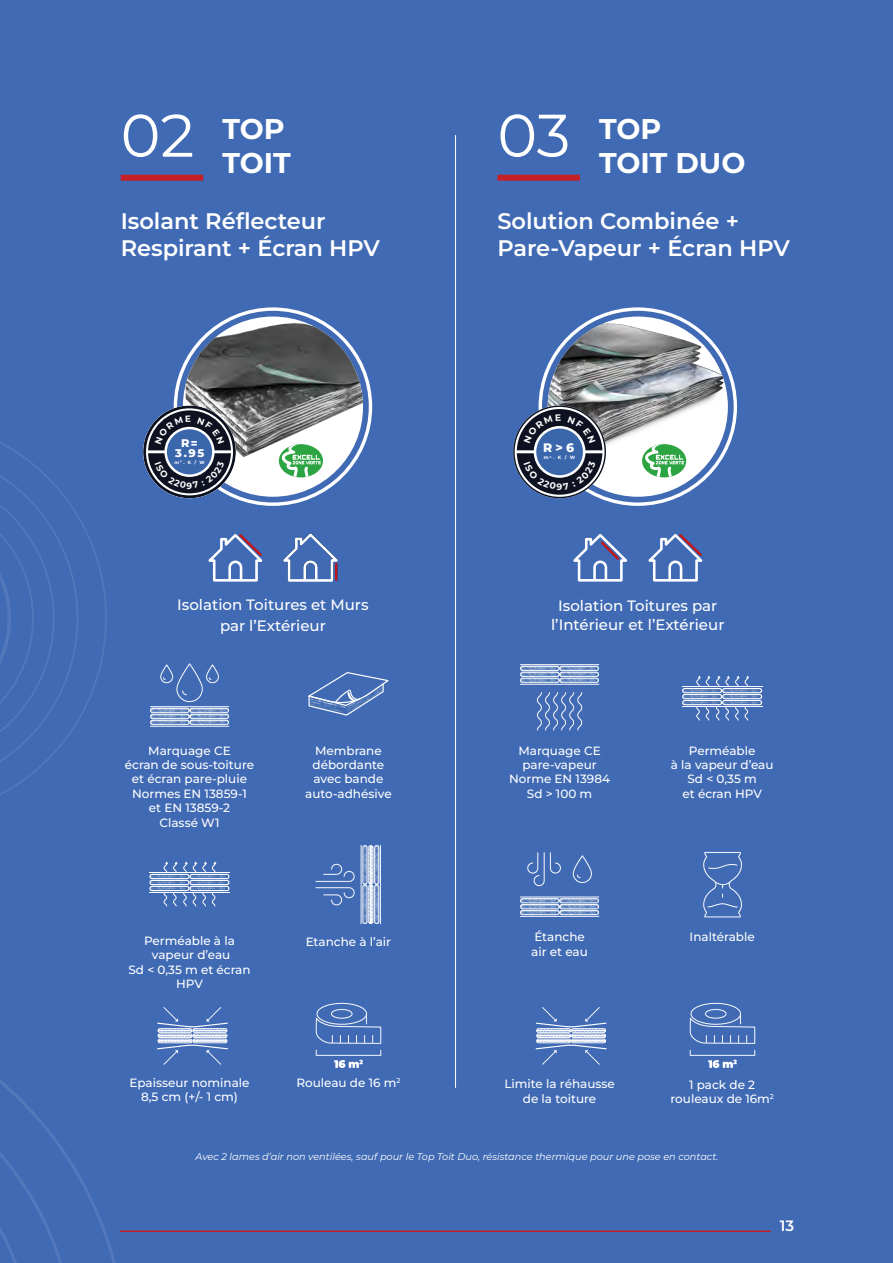
<style>
.page{position:relative;width:893px;height:1263px;background:#406ab4}
.page>*{position:absolute;margin:0;border:0;box-sizing:border-box;transform-origin:0 0}
.t1{font:700 28.5px/34.2px "Montserrat";color:#fff}
.t2{font:600 22.5px/27px "Montserrat";color:#fff}
.t3{font:500 15px/19.5px "Montserrat";color:#fff;text-align:center}
.t4{font:600 15px "Montserrat";color:#fff}
.t5{font:800 12.3px "Montserrat";color:#fff}
.t6{font:500 12px/14.4px "Montserrat";color:#fff;text-align:center}
.t7{font:800 11.4px/9.9px "Montserrat";color:#fff;text-align:center}
.t8{font:italic 9.75px "Montserrat";color:#fff}
.t9{font:700 9.15px "Montserrat";color:#fff}
.t10{font:700 8.85px "Montserrat";color:#fff}
.t11{font:700 4.65px "Montserrat";color:#fff}
.t12{font:700 4.5px "Montserrat";color:#fff}
.s1{font-weight:400;font-size:60px}
</style>
<div class="page">
<svg style="left:0;top:1080px;width:116px;height:183px"></svg>
<svg style="left:0;top:442px;width:107px;height:353px"></svg>
<hr style="left:455px;top:135px;width:1px;height:953px;background:#fff">
<div style="left:497px;top:175px;width:83px;height:6px;background:#c42028"></div>
<img style="left:548px;top:317px;width:180px;height:174px">
<svg style="left:573px;top:534px;width:55px;height:48px"></svg>
<svg style="left:648px;top:534px;width:55px;height:48px"></svg>
<div style="left:121px;top:175px;width:82px;height:6px;background:#c42028"></div>
<img style="left:283px;top:533px;width:55px;height:49px">
<img style="left:186px;top:317px;width:177px;height:180px">
<div style="left:143px;top:405px;width:93px;height:93px;border:3px solid #0d1120;border-radius:50%"></div>
<div style="left:279px;top:444px;width:44px;height:33px;background:#2ca442;border-radius:50%"></div>
<svg style="left:282px;top:444px;width:39px;height:33px"></svg>
<div style="left:642px;top:444px;width:44px;height:33px;background:#2ca442;border-radius:50%"></div>
<svg style="left:645px;top:444px;width:39px;height:33px"></svg>
<img style="left:150px;top:663px;width:80px;height:64px">
<svg style="left:308px;top:672px;width:81px;height:44px"></svg>
<hr style="left:149px;top:872px;width:81px;height:1px;background:#fff">
<hr style="left:149px;top:892px;width:81px;height:1px;background:#fff">
<svg style="left:149px;top:861px;width:80px;height:46px"></svg>
<img style="left:520px;top:664px;width:80px;height:67px">
<svg style="left:682px;top:676px;width:80px;height:45px"></svg>
<img style="left:315px;top:845px;width:66px;height:79px">
<img style="left:520px;top:852px;width:80px;height:65px">
<img style="left:689px;top:1002px;width:67px;height:66px">
<img style="left:703px;top:851px;width:39px;height:67px">
<svg style="left:157px;top:1007px;width:71px;height:58px"></svg>
<svg style="left:535px;top:1007px;width:72px;height:58px"></svg>
<img style="left:315px;top:1002px;width:67px;height:66px">
<svg style="left:208px;top:534px;width:55px;height:48px"></svg>
<hr style="left:120px;top:1230px;width:651px;height:2px;background:#c42028">
<svg style="left:513px;top:405px;width:93px;height:93px"></svg>
<svg style="left:148px;top:410px;width:83px;height:83px"></svg>
<h1 class="t1" style="left:121px;top:110px;width:172px;text-align:right"><span class="s1">02</span> TOP<br>TOIT</h1>
<h2 class="t2" style="left:121px;top:206px;width:261px">Isolant Réflecteur<br>Respirant + Écran HPV</h2>
<p class="t7" style="left:175px;top:437px;width:30px">R=<br>3.95</p>
<p class="t12" style="left:174px;top:459px;width:32px">m <sup>2</sup>.K/W</p>
<p class="t10" style="left:187px;top:479px;width:7px">9</p>
<p class="t3" style="left:177px;top:593px;width:193px;line-height:21px">Isolation Toitures et Murs par l’Extérieur</p>
<p class="t6" style="left:125px;top:743px;width:131px">Marquage CE<br>écran de sous-toiture et écran pare-pluie<br>Normes EN 13859-1 et EN 13859-2<br>Classé W1</p>
<p class="t6" style="left:128px;top:933px;width:124px">Perméable à la vapeur d’eau<br>Sd &lt; 0,35 m et écran<br>HPV</p>
<p class="t6" style="left:129px;top:1075px;width:122px">Epaisseur nominale<br>8,5 cm (+/- 1 cm)</p>
<p class="t6" style="left:305px;top:743px;width:88px">Membrane débordante avec bande auto-adhésive</p>
<p class="t6" style="left:306px;top:934px;width:87px">Etanche à l’air</p>
<p class="t6" style="left:296px;top:1075px;width:105px">Rouleau de 16 m<sup>2</sup></p>
<h1 class="t1" style="left:599px;top:110px;width:148px;text-indent:-102px"><span class="s1">03</span> TOP<br>TOIT DUO</h1>
<h2 class="t2" style="left:497px;top:206px;width:294px">Solution Combinée +<br>Pare-Vapeur + Écran HPV</h2>
<p class="t5" style="left:543px;top:439px;width:33px">R&gt;6</p>
<p class="t11" style="left:544px;top:454px;width:33px">m<sup>2</sup>.K/W</p>
<p class="t9" style="left:557px;top:480px;width:7px">9</p>
<p class="t3" style="left:551px;top:595px;width:175px">Isolation Toitures par l’Intérieur et l’Extérieur</p>
<p class="t6" style="left:509px;top:743px;width:102px">Marquage CE pare-vapeur<br>Norme EN 13984<br>Sd &gt; 100 m</p>
<p class="t6" style="left:671px;top:743px;width:104px">Perméable<br>à la vapeur d’eau<br>Sd &lt; 0,35 m<br>et écran HPV</p>
<p class="t6" style="left:531px;top:929px;width:58px;text-align:left">Étanche air et eau</p>
<p class="t6" style="left:690px;top:929px;width:67px">Inaltérable</p>
<p class="t6" style="left:504px;top:1076px;width:112px">Limite la réhausse de la toiture</p>
<p class="t6" style="left:670px;top:1076px;width:105px">1 pack de 2 rouleaux de 16m<sup>2</sup></p>
<p class="t8" style="left:196px;top:1150px;width:524px">Avec 2 lames d’air non ventilées, sauf pour le Top Toit Duo, résistance thermique pour une pose en contact.</p>
<p class="t4" style="left:780px;top:1215px;width:16px">13</p>
</div>
